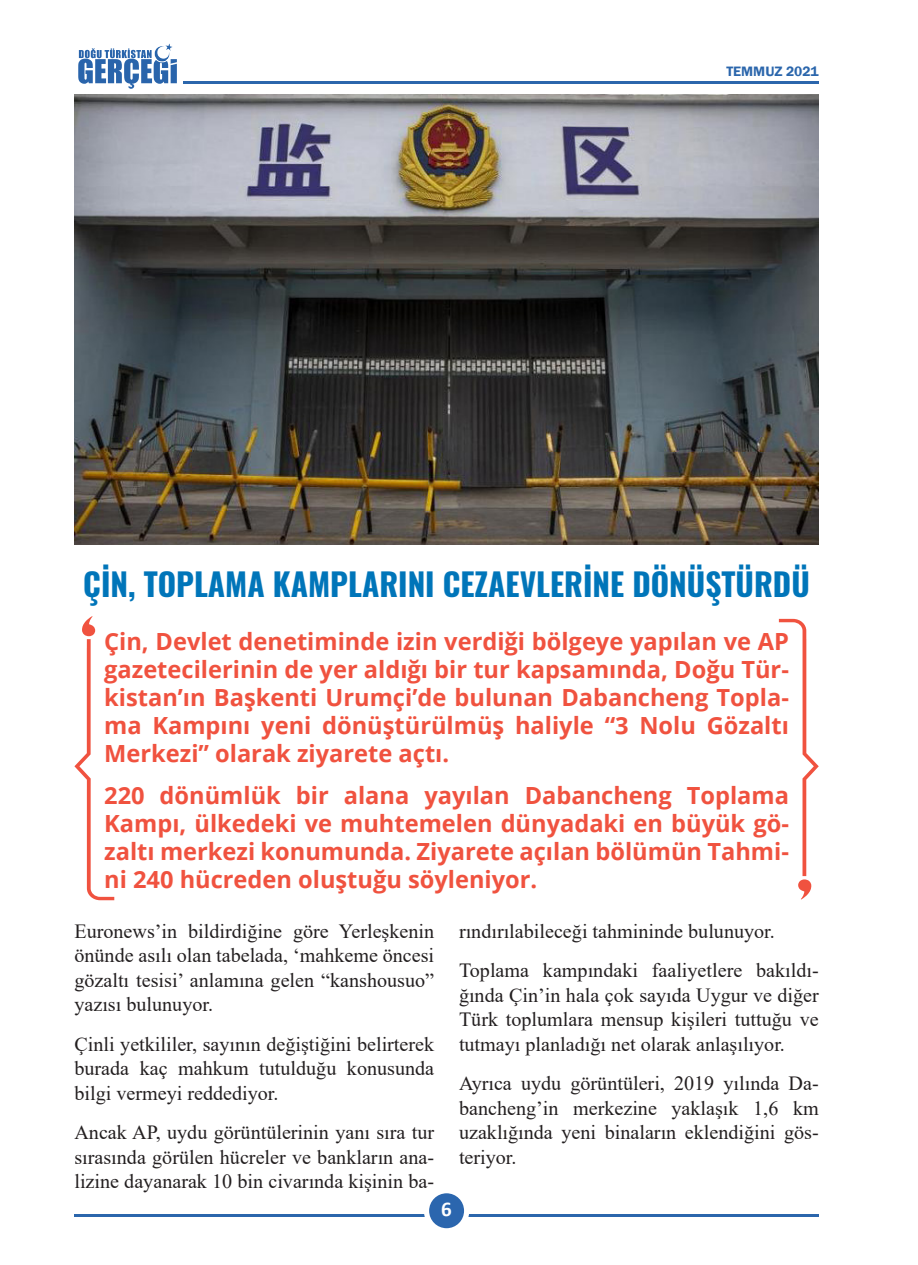
<style>
.page{position:relative;width:918px;height:1265px;background:#fff}
.page>*{position:absolute;margin:0;border:0;box-sizing:border-box;transform-origin:0 0}
.başlık{font:700 31.5px "Oswald";color:#0075b9}
.alahide_rayon{font:700 23.62px/28px "Open Sans";color:#f0523f;text-align:justify}
.t1{font:700 21px "Calibri";color:#fff}
.METİN{font:20.12px/24.5px "Times New Roman";color:#231f20;text-align:justify}
.t2{font:600 14px "Franklin Gothic";color:#2b66ac}
</style>
<div class="page">
<hr style="left:74px;top:1214px;width:745px;height:2px;background:#2b66ac">
<div style="left:426px;top:1191px;width:41px;height:40px;background:#2b66ae;border-radius:50%"></div>
<div style="left:424px;top:1188px;width:45px;height:45px;border:5px solid #fff;border-radius:50%"></div>
<img style="left:78px;top:43px;width:99px;height:46px">
<hr style="left:183px;top:81px;width:636px;height:2px;background:#2b66ac">
<img style="left:74px;top:94px;width:744px;height:451px">
<svg style="left:779px;top:619px;width:40px;height:281px"></svg>
<svg style="left:74px;top:616px;width:40px;height:284px"></svg>
<p class="t2" style="left:726px;top:63px;width:94px">TEMMUZ 2021</p>
<p class="başlık" style="left:83px;top:562px;width:728px">ÇIN, TOPLAMA KAMPLARINI CEZAEVLERINE DÖNÜŞTÜRDÜ</p>
<p class="alahide_rayon" style="left:104px;top:626px;width:686px">Çin, Devlet denetiminde izin verdiği bölgeye yapılan ve AP gazetecilerinin de yer aldığı bir tur kapsamında, Doğu Tür&shy;kistan’ın Başkenti Urumçi’de bulunan Dabancheng Topla&shy;ma Kampını yeni dönüştürülmüş haliyle “3 Nolu Gözaltı Merkezi” olarak ziyarete açtı.</p>
<p class="alahide_rayon" style="left:104px;top:781px;width:686px">220 dönümlük bir alana yayılan Dabancheng Toplama Kampı, ülkedeki ve muhtemelen dünyadaki en büyük gö&shy;zaltı merkezi konumunda. Ziyarete açılan bölümün Tahmi&shy;ni 240 hücreden oluştuğu söyleniyor.</p>
<p class="METİN" style="left:74px;top:918px;width:361px">Euronews’in bildirdiğine göre Yerleşkenin önünde asılı olan tabelada, ‘mahkeme öncesi gözaltı tesisi’ anlamına gelen “kanshousuo” yazısı bulunuyor.</p>
<p class="METİN" style="left:74px;top:1031px;width:361px">Çinli yetkililer, sayının değiştiğini belirterek burada kaç mahkum tutulduğu konusunda bilgi vermeyi reddediyor.</p>
<p class="METİN" style="left:74px;top:1119px;width:361px">Ancak AP, uydu görüntülerinin yanı sıra tur sırasında görülen hücreler ve bankların ana&shy;lizine dayanarak 10 bin civarında kişinin ba-</p>
<p class="METİN" style="left:459px;top:918px;width:317px">rındırılabileceği tahmininde bulunuyor.</p>
<p class="METİN" style="left:459px;top:957px;width:361px">Toplama kampındaki faaliyetlere bakıldı&shy;ğında Çin’in hala çok sayıda Uygur ve diğer Türk toplumlara mensup kişileri tuttuğu ve tutmayı planladığı net olarak anlaşılıyor.</p>
<p class="METİN" style="left:459px;top:1070px;width:361px">Ayrıca uydu görüntüleri, 2019 yılında Da&shy;bancheng’in merkezine yaklaşık 1,6 km uzaklığında yeni binaların eklendiğini gös&shy;teriyor.</p>
<p class="t1" style="left:441px;top:1194px;width:12px">6</p>
</div>
